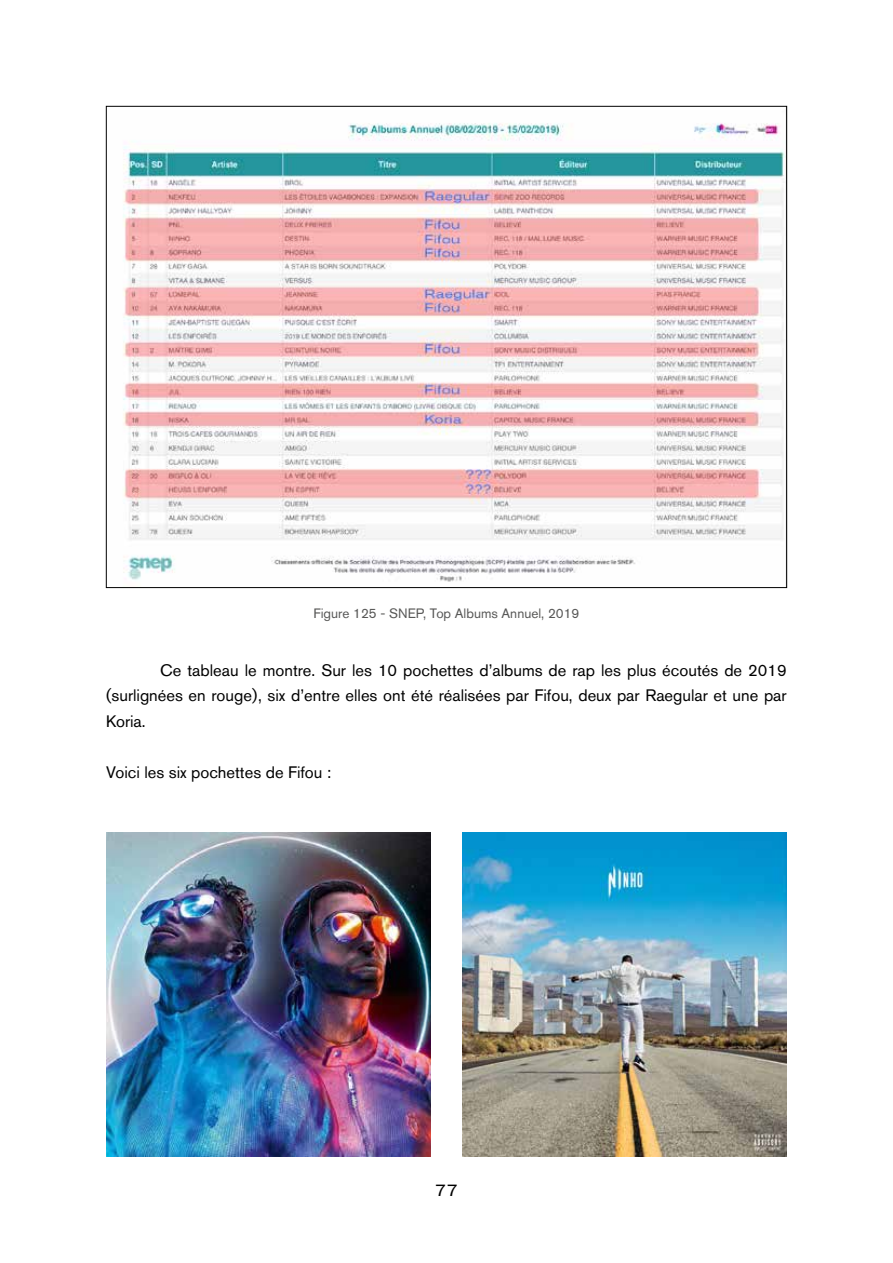
<style>
.page{position:relative;width:893px;height:1263px;background:#fff}
.page>*{position:absolute;margin:0;border:0;box-sizing:border-box;transform-origin:0 0}
.t1{font:16.5px/25.5px "Akzidenz Grotesk BQ";color:#000;text-align:justify}
.t2{font:expanded 16.5px "Akzidenz Grotesk BQ";color:#000}
.t3{font:13.5px "Akzidenz Grotesk BQ";color:#575756}
</style>
<div class="page">
<img style="left:123px;top:123px;width:662px;height:459px">
<img style="left:106px;top:832px;width:325px;height:325px">
<img style="left:462px;top:832px;width:325px;height:325px">
<p class="t3" style="left:313px;top:605px;width:267px">Figure 125 - SNEP, Top Albums Annuel, 2019</p>
<p class="t1" style="left:106px;top:657px;width:682px;text-indent:54px">Ce tableau le montre. Sur les 10 pochettes d’albums de rap les plus écoutés de 2019 (surlignées en rouge), six d’entre elles ont été réalisées par Fifou, deux par Raegular et une par Koria.</p>
<p class="t1" style="left:106px;top:759px;width:227px">Voici les six pochettes de Fifou :</p>
<p class="t2" style="left:435px;top:1180px;width:25px">77</p>
</div>
